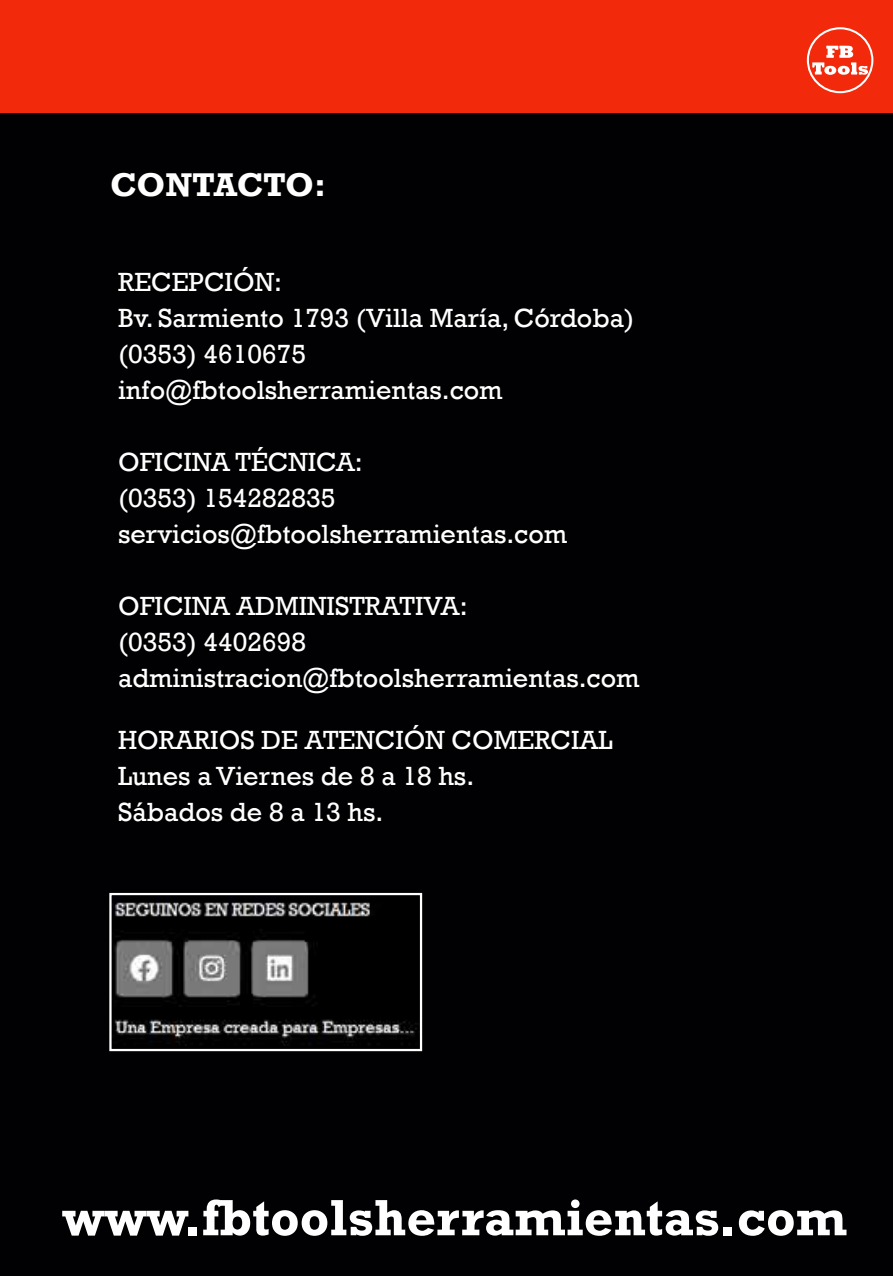
<style>
.page{position:relative;width:893px;height:1276px;background:#fff}
.page>*{position:absolute;margin:0;border:0;box-sizing:border-box;transform-origin:0 0}
.t1{font:700 51.75px "Rockwell";color:#fff}
.t2{font:700 33.75px "Rockwell";color:#fff}
.t3{font:27px/36px "Rockwell";color:#fff}
</style>
<div class="page">
<div style="left:0;top:112px;width:893px;height:1164px;background:#010002"></div>
<img style="left:112px;top:896px;width:307px;height:152px">
<div style="left:0;top:0;width:893px;height:112px;background:#f2290b"></div>
<svg style="left:806px;top:27px;width:68px;height:66px"></svg>
<div style="left:109px;top:893px;width:313px;height:158px;border:2px solid #fff"></div>
<p class="t2" style="left:110px;top:165px;width:217px">CONTACTO:</p>
<p class="t3" style="left:118px;top:264px;width:518px">RECEPCIÓN:<br>Bv. Sarmiento 1793 (Villa María, Córdoba) (0353) 4610675 info@fbtoolsherramientas.com</p>
<p class="t3" style="left:118px;top:444px;width:451px">OFICINA TÉCNICA:<br>(0353) 154282835 servicios@fbtoolsherramientas.com</p>
<p class="t3" style="left:118px;top:588px;width:523px">OFICINA ADMINISTRATIVA:<br>(0353) 4402698 administracion@fbtoolsherramientas.com</p>
<p class="t3" style="left:118px;top:722px;width:496px">HORARIOS DE ATENCIÓN COMERCIAL<br>Lunes a Viernes de 8 a 18 hs.<br>Sábados de 8 a 13 hs.</p>
<h1 class="t1" style="left:62px;top:1186px;width:786px">www.fbtoolsherramientas.com</h1>
</div>
